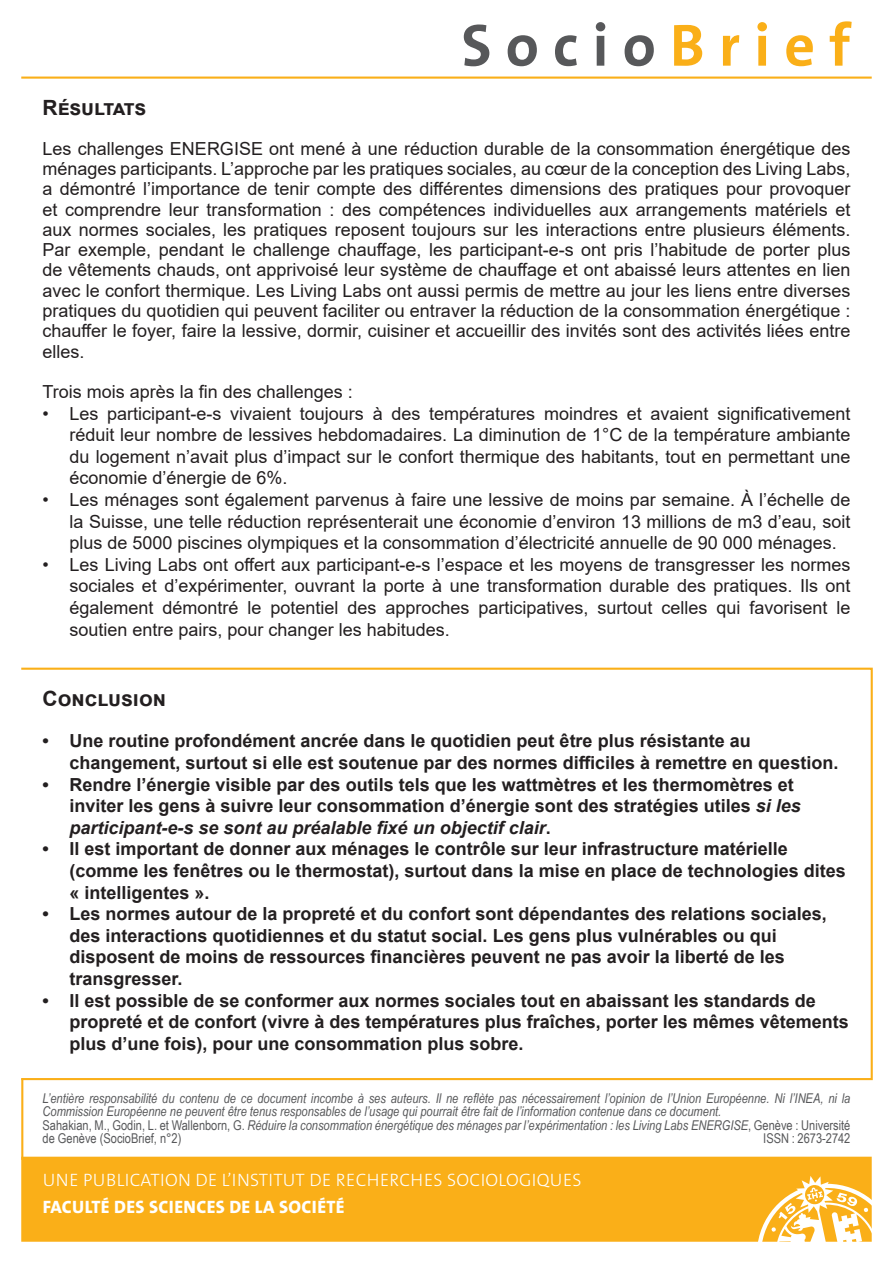
<style>
.page{position:relative;width:893px;height:1263px;background:#fff}
.page>*{position:absolute;margin:0;border:0;box-sizing:border-box;transform-origin:0 0}
.t1{font:700 60px "The Sans Os F";letter-spacing:.235em;color:#57585a}
.t2{font:700 21px "Arial";color:#231f20}
.t3{font:18px/20.2px "Arial";color:#231f20;text-align:justify}
.t4{font:700 18px/21.6px "Arial";color:#231f20}
.t5{font:300 18px "The Sans Os F";letter-spacing:.02em;color:#fff}
.t6{font:800 18px "The Sans Os F";letter-spacing:.02em;color:#fff}
.t7{font:italic 13.5px/13.5px "Arial Narrow";color:#57585a}
.t8{font:13.5px "Arial Narrow";color:#57585a}
.s1{color:#faaf18}
.s2{font-style:italic}
.s3{font-style:normal}
</style>
<div class="page">
<div style="left:20px;top:668px;width:853px;height:412px;border:2px solid #faaf18"></div>
<hr style="left:21px;top:1078px;width:2px;height:82px;background:#faaf18">
<div style="left:21px;top:1157px;width:851px;height:85px;background:#faaf18"></div>
<svg style="left:752px;top:1176px;width:120px;height:66px"></svg>
<hr style="left:21px;top:77px;width:851px;height:2px;background:#faaf18">
<p class="t1" style="left:461px;top:7px;width:391px">Socio<span class="s1">Brief</span></p>
<p class="t2" style="left:43px;top:93px;width:105px">Résultats</p>
<p class="t3" style="left:43px;top:138px;width:809px">Les challenges ENERGISE ont mené à une réduction durable de la consommation énergétique des ménages participants. L’approche par les pratiques sociales, au cœur de la conception des Living Labs, a démontré l’importance de tenir compte des différentes dimensions des pratiques pour provoquer et comprendre leur transformation : des compétences individuelles aux arrangements matériels et aux normes sociales, les pratiques reposent toujours sur les interactions entre plusieurs éléments.<br>Par exemple, pendant le challenge chauffage, les participant-e-s ont pris l’habitude de porter plus de vêtements chauds, ont apprivoisé leur système de chauffage et ont abaissé leurs attentes en lien avec le confort thermique. Les Living Labs ont aussi permis de mettre au jour les liens entre diverses pratiques du quotidien qui peuvent faciliter ou entraver la réduction de la consommation énergétique : chauffer le foyer, faire la lessive, dormir, cuisiner et accueillir des invités sont des activités liées entre elles.</p>
<p class="t3" style="left:43px;top:381px;width:312px">Trois mois après la fin des challenges :</p>
<p class="t3" style="left:70px;top:402px;width:782px;line-height:21.6px;text-indent:-27px">• Les participant-e-s vivaient toujours à des températures moindres et avaient significativement réduit leur nombre de lessives hebdomadaires. La diminution de 1°C de la température ambiante du logement n’avait plus d’impact sur le confort thermique des habitants, tout en permettant une économie d’énergie de 6%.</p>
<p class="t3" style="left:70px;top:489px;width:782px;line-height:21.6px;text-indent:-27px">• Les ménages sont également parvenus à faire une lessive de moins par semaine. À l’échelle de la Suisse, une telle réduction représenterait une économie d’environ 13 millions de m3 d’eau, soit plus de 5000 piscines olympiques et la consommation d’électricité annuelle de 90 000 ménages.</p>
<p class="t3" style="left:70px;top:554px;width:782px;line-height:21.6px;text-indent:-27px">• Les Living Labs ont offert aux participant-e-s l’espace et les moyens de transgresser les normes sociales et d’expérimenter, ouvrant la porte à une transformation durable des pratiques. Ils ont également démontré le potentiel des approches participatives, surtout celles qui favorisent le soutien entre pairs, pour changer les habitudes.</p>
<p class="t2" style="left:43px;top:684px;width:125px">Conclusion</p>
<p class="t4" style="left:70px;top:730px;width:770px;text-indent:-27px">• Une routine profondément ancrée dans le quotidien peut être plus résistante au changement, surtout si elle est soutenue par des normes difficiles à remettre en question.</p>
<p class="t4" style="left:70px;top:774px;width:733px;text-indent:-27px">• Rendre l’énergie visible par des outils tels que les wattmètres et les thermomètres et inviter les gens à suivre leur consommation d’énergie sont des stratégies utiles <span class="s2">si les participant-e-s se sont au préalable fixé un objectif clair</span>.</p>
<p class="t4" style="left:70px;top:838px;width:778px;text-indent:-27px">• Il est important de donner aux ménages le contrôle sur leur infrastructure matérielle (comme les fenêtres ou le thermostat), surtout dans la mise en place de technologies dites « intelligentes ».</p>
<p class="t4" style="left:70px;top:903px;width:759px;text-indent:-27px">• Les normes autour de la propreté et du confort sont dépendantes des relations sociales, des interactions quotidiennes et du statut social. Les gens plus vulnérables ou qui disposent de moins de ressources financières peuvent ne pas avoir la liberté de les transgresser.</p>
<p class="t4" style="left:70px;top:990px;width:781px;text-indent:-27px">• Il est possible de se conformer aux normes sociales tout en abaissant les standards de propreté et de confort (vivre à des températures plus fraîches, porter les mêmes vêtements plus d’une fois), pour une consommation plus sobre.</p>
<p class="t7" style="left:43px;top:1091px;width:809px">L’entière responsabilité du contenu de ce document incombe à ses auteurs. Il ne reflète pas nécessairement l’opinion de l’Union Européenne. Ni l’INEA, ni la<br>Commission Européenne ne peuvent être tenus responsables de l’usage qui pourrait être fait de l’information contenue dans ce document.</p>
<p class="t7" style="left:43px;top:1118px;width:809px"><span class="s3">Sahakian, M., Godin, L. et Wallenborn, G.</span> Réduire la consommation énergétique des ménages par l’expérimentation : les Living Labs ENERGISE<span class="s3">, Genève : Université de Genève (SocioBrief, n°2)</span></p>
<p class="t8" style="left:763px;top:1128px;width:89px">ISSN : 2673-2742</p>
<p class="t5" style="left:43px;top:1168px;width:540px">UNE PUBLICATION DE L’INSTITUT DE RECHERCHES SOCIOLOGIQUES</p>
<p class="t6" style="left:43px;top:1195px;width:304px">FACULTÉ DES SCIENCES DE LA SOCIÉTÉ</p>
</div>
